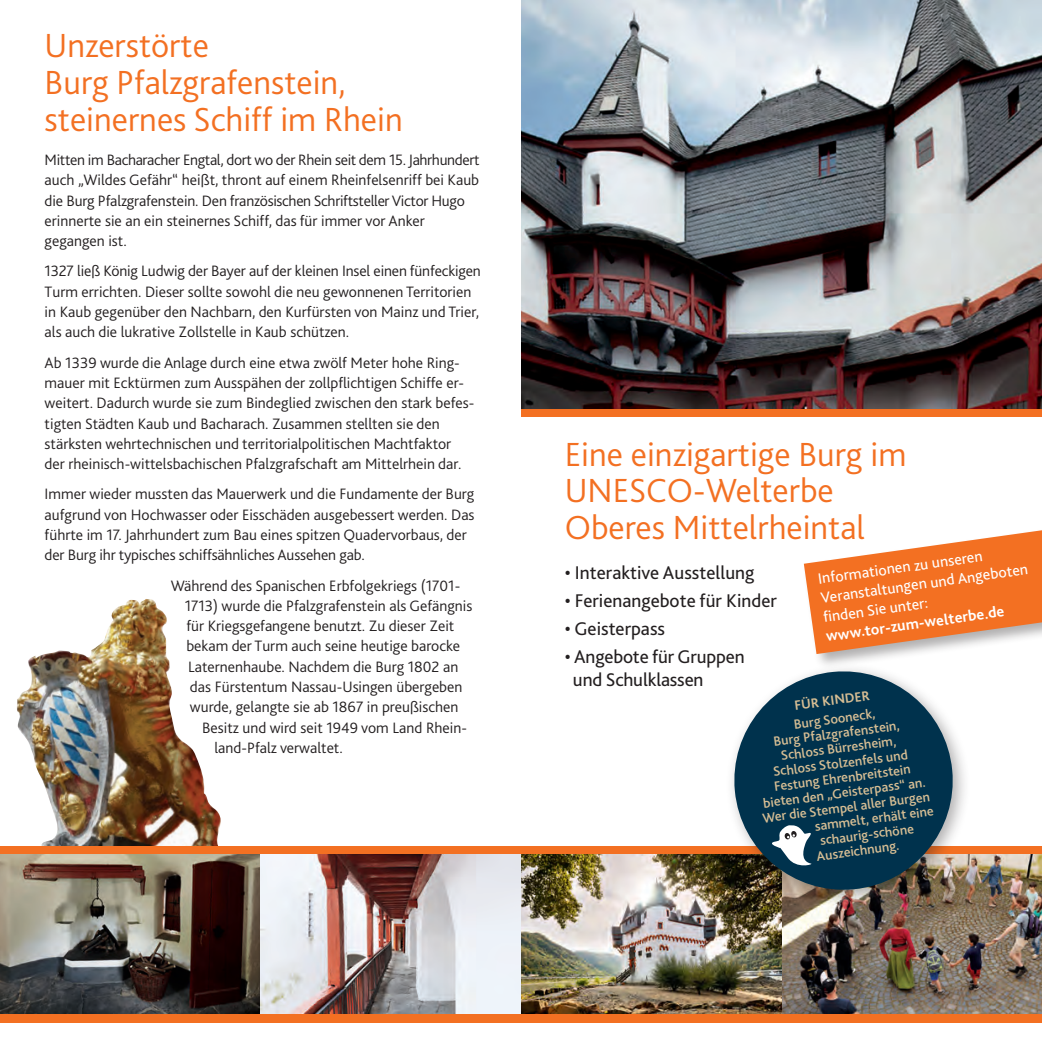
<style>
.page{position:relative;width:1042px;height:1042px;background:#fff}
.page>*{position:absolute;margin:0;border:0;box-sizing:border-box;transform-origin:0 0}
.t1{font:300 35px/36.8px "Bliss 2";color:#f37022}
.t2{font:19.25px/22.8px "Bliss 2";color:#231f20}
.t3{font:300 15.75px/20.3px "Bliss 2";color:#231f20}
.t4{font:15.75px/19.2px "Bliss 2";color:#fff}
.t5{font:700 15.75px "Bliss 2";color:#fff}
.t6{font:500 14px "Bliss 2";color:#d7be94}
.t7{font:700 14px "Bliss 2";color:#d7be94}
</style>
<div class="page">
<img style="left:781px;top:854px;width:261px;height:160px">
<img style="left:521px;top:0;width:521px;height:409px">
<img style="left:16px;top:599px;width:208px;height:248px">
<img style="left:0;top:854px;width:521px;height:160px">
<img style="left:521px;top:854px;width:260px;height:160px">
<div style="left:0;top:847px;width:1042px;height:7px;background:#f37022"></div>
<div style="left:0;top:1014px;width:1042px;height:9px;background:#f37022"></div>
<div style="left:521px;top:409px;width:521px;height:8px;background:#f37022"></div>
<div style="left:725px;top:662px;width:245px;height:245px;background:#231f20;opacity:.36"></div>
<svg style="left:729px;top:666px;width:229px;height:229px;background:#375868"></svg>
<svg style="left:772px;top:824px;width:42px;height:45px"></svg>
<div style="left:802px;top:527px;width:240px;height:143px;background:#231f20;opacity:.35"></div>
<svg style="left:804px;top:530px;width:238px;height:124px"></svg>
<h1 class="t1" style="left:45px;top:26px;width:360px">Unzerstörte<br>Burg Pfalzgrafenstein, steinernes Schiff im Rhein</h1>
<p class="t3" style="left:45px;top:149px;width:436px">Mitten im Bacharacher Engtal, dort wo der Rhein seit dem 15. Jahrhundert auch „Wildes Gefähr“ heißt, thront auf einem Rheinfelsenriff bei Kaub die Burg Pfalzgrafenstein. Den französischen Schriftsteller Victor Hugo erinnerte sie an ein steinernes Schiff, das für immer vor Anker gegangen ist.</p>
<p class="t3" style="left:45px;top:261px;width:438px">1327 ließ König Ludwig der Bayer auf der kleinen Insel einen fünfeckigen Turm errichten. Dieser sollte sowohl die neu gewonnenen Territorien in Kaub gegenüber den Nachbarn, den Kurfürsten von Mainz und Trier, als auch die lukrative Zollstelle in Kaub schützen.</p>
<p class="t3" style="left:45px;top:352px;width:431px">Ab 1339 wurde die Anlage durch eine etwa zwölf Meter hohe Ring&shy;mauer mit Ecktürmen zum Ausspähen der zollpflichtigen Schiffe er&shy;weitert. Dadurch wurde sie zum Bindeglied zwischen den stark befes&shy;tigten Städten Kaub und Bacharach. Zusammen stellten sie den stärksten wehrtechnischen und territorialpolitischen Machtfaktor der rheinisch-wittelsbachischen Pfalzgrafschaft am Mittelrhein dar.</p>
<p class="t3" style="left:45px;top:484px;width:431px">Immer wieder mussten das Mauerwerk und die Fundamente der Burg aufgrund von Hochwasser oder Eisschäden ausgebessert werden. Das führte im 17. Jahrhundert zum Bau eines spitzen Quadervorbaus, der der Burg ihr typisches schiffsähnliches Aussehen gab.</p>
<p class="t3" style="left:171px;top:575px;width:291px">Während des Spanischen Erbfolgekriegs (1701-</p>
<p class="t3" style="left:185px;top:595px;width:289px">1713) wurde die Pfalzgrafenstein als Gefängnis</p>
<p class="t3" style="left:186px;top:615px;width:269px">für Kriegsgefangene benutzt. Zu dieser Zeit</p>
<p class="t3" style="left:186px;top:636px;width:275px">bekam der Turm auch seine heutige barocke</p>
<p class="t3" style="left:188px;top:656px;width:272px">Laternenhaube. Nachdem die Burg 1802 an</p>
<p class="t3" style="left:190px;top:676px;width:274px">das Fürstentum Nassau-Usingen übergeben</p>
<p class="t3" style="left:190px;top:696px;width:270px">wurde, gelangte sie ab 1867 in preußischen</p>
<p class="t3" style="left:202px;top:717px;width:266px">Besitz und wird seit 1949 vom Land Rhein-</p>
<p class="t3" style="left:214px;top:737px;width:130px">land-Pfalz verwaltet.</p>
<h1 class="t1" style="left:565px;top:435px;width:343px">Eine einzigartige Burg im<br>UNESCO-Welterbe<br>Oberes Mittelrheintal</h1>
<p class="t2" style="left:565px;top:561px;width:191px">• Interaktive Ausstellung</p>
<p class="t2" style="left:565px;top:589px;width:214px">• Ferienangebote für Kinder</p>
<p class="t2" style="left:565px;top:617px;width:102px">• Geisterpass</p>
<p class="t2" style="left:573px;top:645px;width:173px;text-indent:-8px">• Angebote für Gruppen und Schulklassen</p>
<p class="t4" style="left:817px;top:569px;width:211px;rotate:-8deg">Informationen zu unseren<br>Veranstaltungen und Angeboten fi nden Sie unter:</p>
<p class="t5" style="left:825px;top:626px;width:181px;rotate:-8deg">www.tor-zum-welterbe.de</p>
<p class="t7" style="left:793px;top:696px;width:77px;rotate:-7deg">FÜR KINDER</p>
<p class="t6" style="left:793px;top:715px;width:83px;rotate:-7deg">Burg Sooneck,</p>
<p class="t6" style="left:772px;top:732px;width:129px;rotate:-7deg">Burg Pfalzgrafenstein,</p>
<p class="t6" style="left:780px;top:746px;width:117px;rotate:-7deg">Schloss Bürresheim,</p>
<p class="t6" style="left:772px;top:762px;width:137px;rotate:-7deg">Schloss Stolzenfels und</p>
<p class="t6" style="left:773px;top:777px;width:139px;rotate:-7deg">Festung Ehrenbreitstein</p>
<p class="t6" style="left:762px;top:793px;width:165px;rotate:-7deg">bieten den „Geisterpass“ an.</p>
<p class="t6" style="left:761px;top:809px;width:170px;rotate:-7deg">Wer die Stempel aller Burgen</p>
<p class="t6" style="left:813px;top:817px;width:121px;rotate:-7deg">sammelt, erhält eine</p>
<p class="t6" style="left:819px;top:831px;width:96px;rotate:-7deg">schaurig-schöne</p>
<p class="t6" style="left:815px;top:847px;width:85px;rotate:-7deg">Auszeichnung.</p>
</div>
